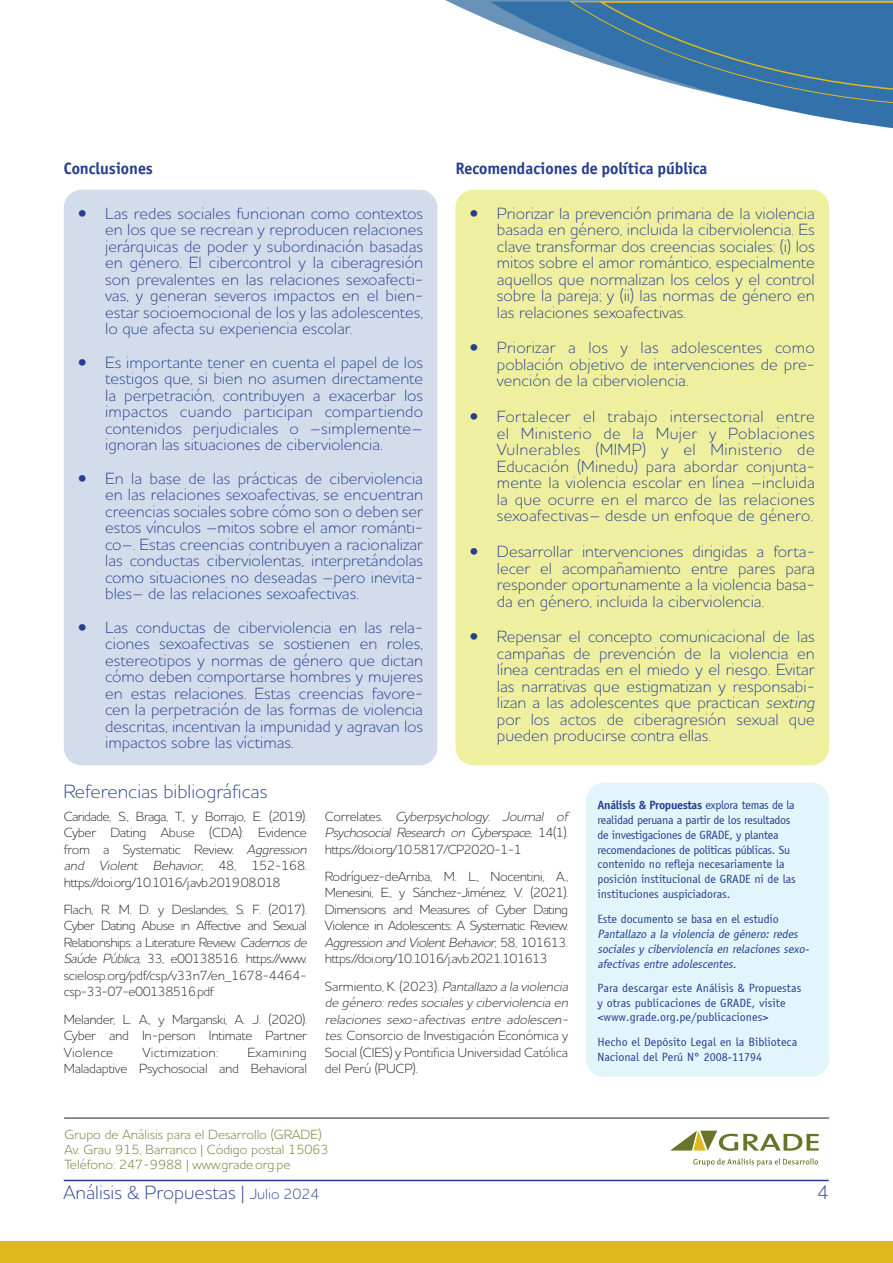
<style>
.page{position:relative;width:893px;height:1263px;background:#fff}
.page>*{position:absolute;margin:0;border:0;box-sizing:border-box;transform-origin:0 0}
.t1{font:300 19.5px "Houschka Pro";color:#253f8e}
.t2{font:300 16.5px/16.5px "Houschka Pro";color:#253f8e;text-align:justify}
.t3{font:700 16.5px "Officina Sans ITC Pro";color:#253f8e}
.t4{font:300 13.5px/16.5px "Houschka Pro";letter-spacing:-.03em;color:#231f20}
.t5{font:300 13.5px/16.5px "Houschka Pro";letter-spacing:-.01em;color:#231f20}
.t6{font:300 13.5px/15px "Houschka Pro";color:#6a7429}
.t7{font:italic 300 13.5px/16.5px "Houschka Pro";letter-spacing:-.03em;color:#231f20}
.t8{font:300 13.5px "Houschka Pro";letter-spacing:.015em;color:#231f20}
.t9{font:12px/14.9px "Officina Sans";letter-spacing:-.03em;color:#253f8e}
.t10{font:12px/14.4px "Officina Sans";letter-spacing:-.01em;color:#253f8e}
.t11{font:italic 12px/15px "Officina Sans";color:#253f8e}
.s1{font-style:italic}
.s2{font-style:normal}
.s3{font-size:15px}
.s4{font-weight:700}
</style>
<div class="page">
<svg style="left:445px;top:0;width:126px;height:21px"></svg>
<svg style="left:490px;top:2px;width:403px;height:127px"></svg>
<svg style="left:571px;top:0;width:322px;height:107px;background:#5989b1"></svg>
<div style="left:0;top:1242px;width:893px;height:21px;background:#deb81d"></div>
<hr style="left:64px;top:1180px;width:765px;height:1px;background:#253f8e">
<div style="left:64px;top:190px;width:373px;height:575px;background:#d3dcea;border-radius:18px"></div>
<div style="left:455px;top:190px;width:374px;height:575px;background:#eff09f;border-radius:18px"></div>
<hr style="left:64px;top:1118px;width:765px;height:1px;background:#231f20">
<svg style="left:693px;top:1158px;width:125px;height:8px"></svg>
<svg style="left:670px;top:1131px;width:149px;height:20px"></svg>
<div style="left:586px;top:783px;width:243px;height:294px;background:#e2f4fc;border-radius:18px"></div>
<p class="t3" style="left:64px;top:158px;width:91px">Conclusiones</p>
<p class="t3" style="left:455px;top:158px;width:254px">Recomendaciones de política pública</p>
<p class="t2" style="left:105px;top:204px;width:319px;text-indent:-27px">• Las redes sociales funcionan como contextos en los que se recrean y reproducen relaciones jerárquicas de poder y subordinación basadas en género. El cibercontrol y la ciberagresión son prevalentes en las relaciones sexoafecti&shy;vas, y generan severos impactos en el bien&shy;estar socioemocional de los y las adolescentes, lo que afecta su experiencia escolar.</p>
<p class="t2" style="left:105px;top:353px;width:319px;text-indent:-27px">• Es importante tener en cuenta el papel de los testigos que, si bien no asumen directamente la perpetración, contribuyen a exacerbar los impactos cuando participan compartiendo contenidos perjudiciales o –simplemente– ignoran las situaciones de ciberviolencia.</p>
<p class="t2" style="left:105px;top:469px;width:319px;text-indent:-27px">• En la base de las prácticas de ciberviolencia en las relaciones sexoafectivas, se encuentran creencias sociales sobre cómo son o deben ser estos vínculos –mitos sobre el amor románti&shy;co–. Estas creencias contribuyen a racionalizar las conductas ciberviolentas, interpretándolas como situaciones no deseadas –pero inevita&shy;bles– de las relaciones sexoafectivas.</p>
<p class="t2" style="left:105px;top:618px;width:319px;text-indent:-27px">• Las conductas de ciberviolencia en las rela&shy;ciones sexoafectivas se sostienen en roles, estereotipos y normas de género que dictan cómo deben comportarse hombres y mujeres en estas relaciones. Estas creencias favore&shy;cen la perpetración de las formas de violencia descritas, incentivan la impunidad y agravan los impactos sobre las víctimas.</p>
<p class="t2" style="left:497px;top:204px;width:319px;text-indent:-27px">• Priorizar la prevención primaria de la violencia basada en género, incluida la ciberviolencia. Es clave transformar dos creencias sociales: (i) los mitos sobre el amor romántico, especialmente aquellos que normalizan los celos y el control sobre la pareja; y (ii) las normas de género en las relaciones sexoafectivas.</p>
<p class="t2" style="left:497px;top:339px;width:319px;text-indent:-27px">• Priorizar a los y las adolescentes como población objetivo de intervenciones de pre&shy;vención de la ciberviolencia.</p>
<p class="t2" style="left:497px;top:408px;width:319px;text-indent:-27px">• Fortalecer el trabajo intersectorial entre el Ministerio de la Mujer y Poblaciones Vulnerables (MIMP) y el Ministerio de Educación (Minedu) para abordar conjunta&shy;mente la violencia escolar en línea –incluida la que ocurre en el marco de las relaciones sexoafectivas– desde un enfoque de género.</p>
<p class="t2" style="left:497px;top:543px;width:319px;text-indent:-27px">• Desarrollar intervenciones dirigidas a forta&shy;lecer el acompañamiento entre pares para responder oportunamente a la violencia basa&shy;da en género, incluida la ciberviolencia.</p>
<p class="t2" style="left:497px;top:628px;width:323px;text-align:left;text-indent:-27px">• Repensar el concepto comunicacional de las campañas de prevención de la violencia en línea centradas en el miedo y el riesgo. Evitar las narrativas que estigmatizan y responsabi&shy;lizan a las adolescentes que practican <span class="s1">sexting </span>por los actos de ciberagresión sexual que pueden producirse contra ellas.</p>
<p class="t1" style="left:63px;top:778px;width:206px">Referencias bibliográficas</p>
<p class="t4" style="left:64px;top:807px;width:248px">Caridade, S., Braga, T., y Borrajo, E. (2019).<br>Cyber Dating Abuse (CDA): Evidence from a Systematic Review. <span class="s1">Aggression and Violent Behavior</span>, 4 8 , 1 5 2 - 1 6 8 . https://doi.org/10.1016/j.avb.2019.08.018</p>
<p class="t4" style="left:64px;top:901px;width:248px">Flach, R. M. D. y Deslandes, S. F. (2017).<br>Cyber Dating Abuse in Affective and Sexual Relationships: a Literature Review. <span class="s1">Cadernosde Saúde Pública</span>, 33, e00138516. https://www. scielosp.org/pdf/csp/v33n7/en_1678-4464- csp-33-07-e00138516.pdf</p>
<p class="t4" style="left:64px;top:1010px;width:245px;text-align:justify">Melander, L. A., y Marganski, A. J. (2020).<br>Cyber and In-person Intimate Partner Violence</p>
<p class="t4" style="left:64px;top:1043px;width:245px;text-align:right">Examining<br>Maladaptive Psychosocial and Behavioral</p>
<p class="t8" style="left:143px;top:1043px;width:77px">Victimization:</p>
<p class="t7" style="left:325px;top:807px;width:248px"><span class="s2">C o r re l a te s .</span> Cyberpsychology<span class="s2">:</span> Journal of<br>Psychosocial Research on Cyberspace, <span class="s2">1 4 ( 1 ) . https://doi.org/10.5817/CP2020-1-1</span></p>
<p class="t4" style="left:325px;top:868px;width:245px;text-align:justify">Rodríguez-deArriba, M. L., Nocentini, A., Menesini, E., y Sánchez-Jiménez, V. (2021).<br>Dimensions and Measures of Cyber Dating Violence in Adolescents: A Systematic Review.<br><span class="s1">Aggression andViolentBehavior</span>, 5 8 , 1 0 1 6 1 3 . https://doi.org/10.1016/j.avb.2021.101613</p>
<p class="t5" style="left:325px;top:977px;width:248px">S a rm i e nto , K. ( 2 0 2 3 ) . <span class="s1">Pantallazo a la violencia de género:redessocialesy ciberviolencia en relaciones sexo-afectivas entre adolescen&shy;tes.</span>Consorcio de Investigación Económica y Social (CIES) y Pontificia Universidad Católica del Perú (PUCP).</p>
<p class="t6" style="left:64px;top:1126px;width:266px">Grupo de Análisis para el Desarrollo (GRADE)<br>Av. Grau 915, Barranco | Código postal 15063<br>Teléfono: 247-9988 | www.grade.org.pe</p>
<p class="t1" style="left:63px;top:1180px;width:258px">Análisis &amp; Propuestas | <span class="s3">Julio 2024</span></p>
<p class="t9" style="left:597px;top:798px;width:200px"><span class="s4">Análisis &amp; Propuestas</span> explora temas de la realidad peruana a partir de los resultados de investigaciones de GRADE, y plantea recomendaciones de políticas públicas. Su contenido no refleja necesariamente la posición institucional de GRADE ni de las instituciones auspiciadoras.</p>
<p class="t10" style="left:597px;top:912px;width:183px">Este documento se basa en el estudio</p>
<p class="t11" style="left:597px;top:926px;width:215px">Pantallazo a la violencia de género: redes sociales y ciberviolencia en relaciones sexo&shy;afectivas entre adolescentes.</p>
<p class="t10" style="left:597px;top:981px;width:205px">Para descargar este Análisis &amp; Propuestas y otras publicaciones de GRADE, visite &lt;www.grade.org.pe/publicaciones&gt;</p>
<p class="t10" style="left:597px;top:1034px;width:201px;line-height:15px">Hecho el Depósito Legal en la Biblioteca<br>Nacional del Perú N° 2008-11794</p>
<p class="t1" style="left:817px;top:1180px;width:13px">4</p>
</div>
